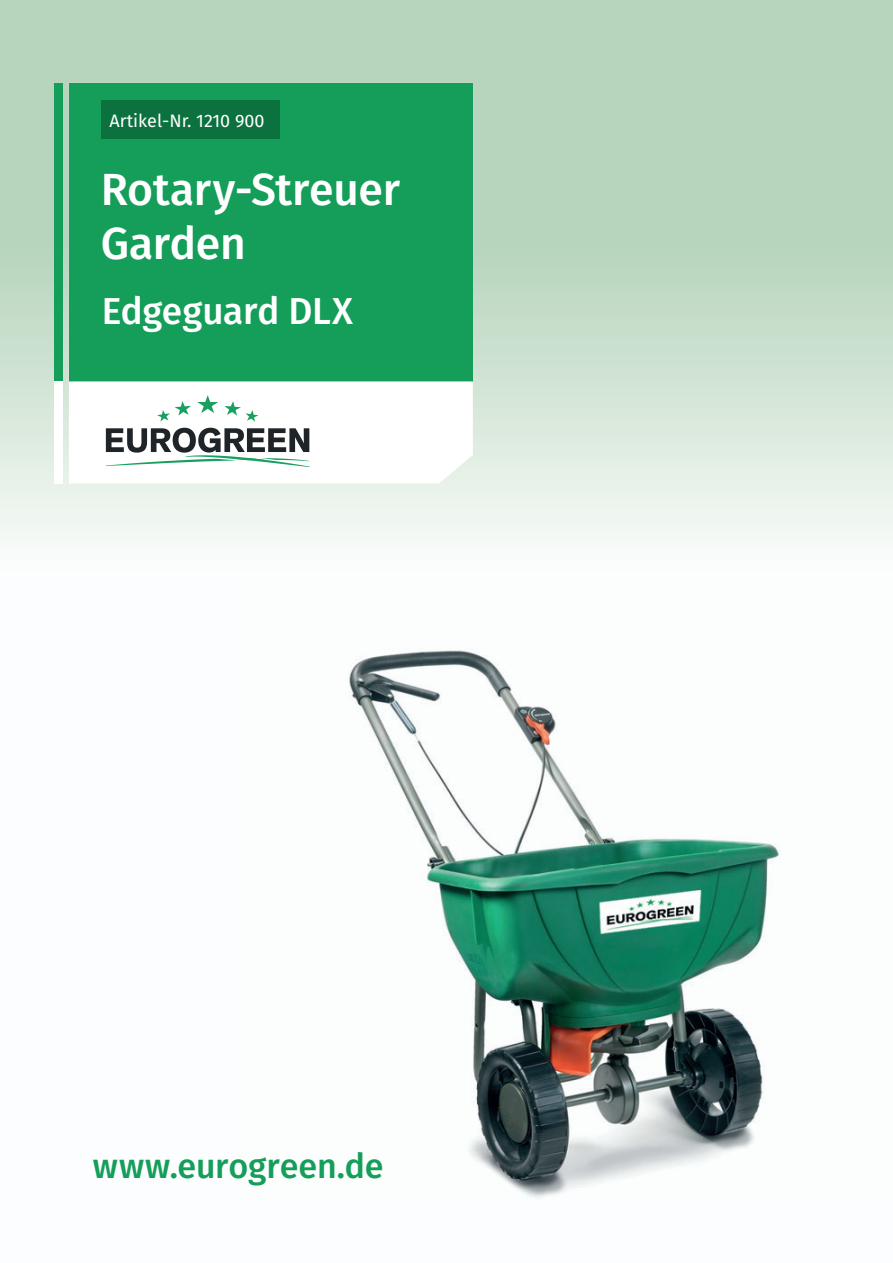
<style>
.page{position:relative;width:893px;height:1263px;background:#fff}
.page>*{position:absolute;margin:0;border:0;box-sizing:border-box;transform-origin:0 0}
.t1{font:500 45px/54px "Fira Sans";letter-spacing:-.005em;color:#fff}
.t2{font:500 37.5px "Fira Sans";letter-spacing:-.01em;color:#fff}
.t3{font:500 34.5px "Fira Sans";letter-spacing:-.005em;color:#159e5a}
.t4{font:18px "Fira Sans";color:#fff}
</style>
<div class="page">
<svg style="left:0;top:0;width:893px;height:541px"></svg>
<div style="left:69px;top:83px;width:404px;height:298px;background:#159e5a"></div>
<div style="left:54px;top:83px;width:9px;height:298px;background:#159e5a"></div>
<div style="left:54px;top:381px;width:9px;height:102px;background:#fff"></div>
<div style="left:101px;top:101px;width:178px;height:38px;background:#0b723f"></div>
<svg style="left:69px;top:381px;width:404px;height:102px"></svg>
<div style="left:0;top:573px;width:893px;height:690px;background:#fbfdfe"></div>
<img style="left:349px;top:650px;width:430px;height:548px">
<p class="t4" style="left:110px;top:107px;width:157px">Artikel-Nr. 1210 900</p>
<p class="t1" style="left:101px;top:161px;width:301px">Rotary-Streuer<br>Garden</p>
<p class="t2" style="left:102px;top:280px;width:253px">Edgeguard DLX</p>
<p class="t3" style="left:93px;top:1138px;width:292px">www.eurogreen.de</p>
</div>
